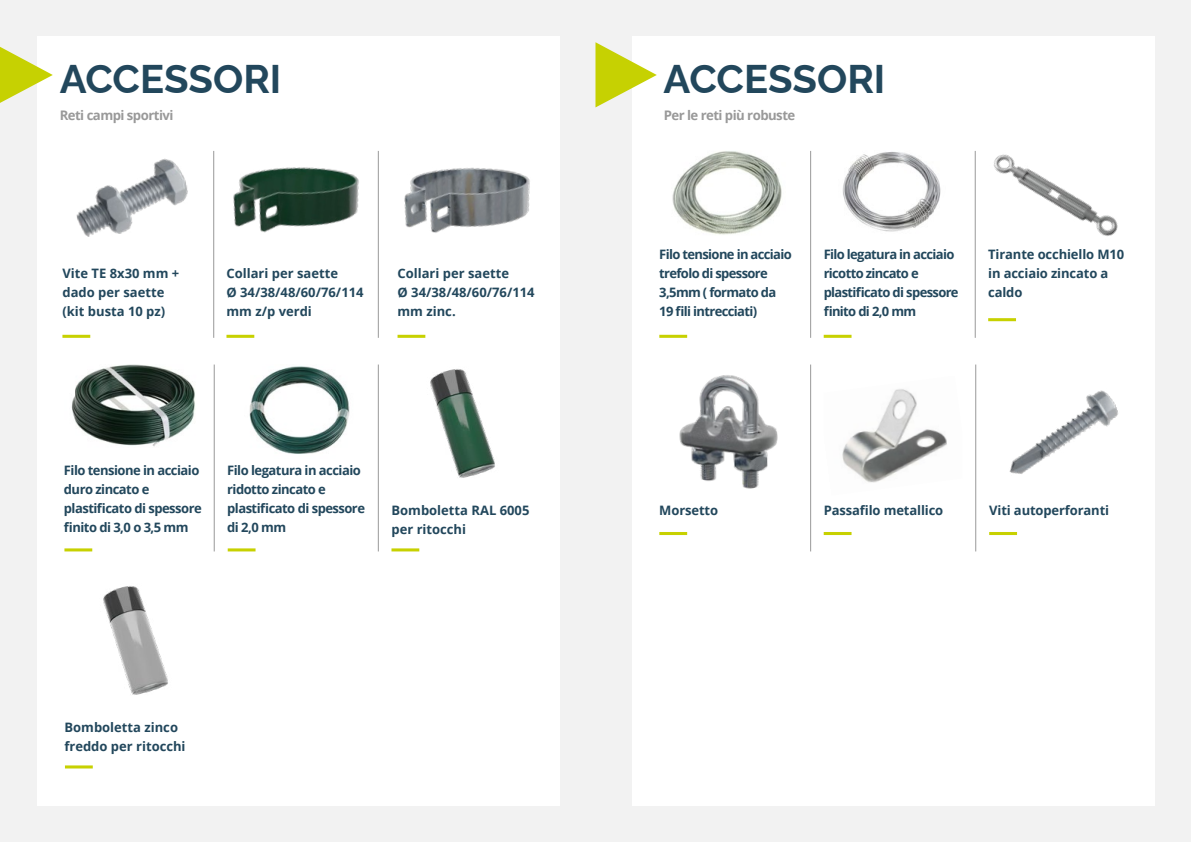
<style>
.page{position:relative;width:1191px;height:842px;background:#f2f2f2}
.page>*{position:absolute;margin:0;border:0;box-sizing:border-box;transform-origin:0 0}
.t1{font:700 40px "Raleway";color:#22475c}
.t2{font:700 13.2px "Open Sans";letter-spacing:-.04em;color:#999}
.t3{font:700 13px/19px "Open Sans";letter-spacing:-.04em;color:#22475c}
.t4{font:700 13px/19px "Open Sans";color:#22475c}
.t5{font:700 13px/19px "Open Sans";letter-spacing:-.01em;color:#22475c}
</style>
<div class="page">
<div style="left:36px;top:37px;width:523px;height:769px;background:#fff"></div>
<div style="left:631px;top:37px;width:523px;height:769px;background:#fff"></div>
<hr style="left:378px;top:151px;width:1px;height:187px;background:#999">
<hr style="left:975px;top:151px;width:1px;height:187px;background:#999">
<hr style="left:213px;top:151px;width:1px;height:187px;background:#999">
<hr style="left:810px;top:151px;width:1px;height:187px;background:#999">
<hr style="left:62px;top:335px;width:28px;height:3px;background:#c7d100">
<svg style="left:0;top:47px;width:53px;height:56px"></svg>
<svg style="left:595px;top:42px;width:62px;height:65px"></svg>
<img style="left:76px;top:158px;width:112px;height:79px">
<hr style="left:226px;top:335px;width:28px;height:3px;background:#c7d100">
<hr style="left:397px;top:335px;width:28px;height:3px;background:#c7d100">
<hr style="left:659px;top:335px;width:28px;height:3px;background:#c7d100">
<hr style="left:823px;top:335px;width:28px;height:3px;background:#c7d100">
<img style="left:233px;top:167px;width:126px;height:66px">
<img style="left:672px;top:151px;width:110px;height:84px">
<img style="left:842px;top:152px;width:99px;height:80px">
<hr style="left:378px;top:364px;width:1px;height:187px;background:#999">
<hr style="left:810px;top:364px;width:1px;height:187px;background:#999">
<hr style="left:975px;top:364px;width:1px;height:187px;background:#999">
<hr style="left:214px;top:364px;width:1px;height:187px;background:#999">
<hr style="left:988px;top:318px;width:28px;height:3px;background:#c7d100">
<hr style="left:659px;top:532px;width:28px;height:3px;background:#c7d100">
<hr style="left:823px;top:532px;width:28px;height:3px;background:#c7d100">
<hr style="left:989px;top:532px;width:28px;height:3px;background:#c7d100">
<img style="left:994px;top:154px;width:124px;height:82px">
<img style="left:679px;top:375px;width:99px;height:114px">
<img style="left:842px;top:389px;width:105px;height:94px">
<img style="left:1009px;top:390px;width:109px;height:84px">
<hr style="left:391px;top:548px;width:28px;height:3px;background:#c7d100">
<img style="left:430px;top:369px;width:65px;height:109px">
<hr style="left:65px;top:765px;width:28px;height:3px;background:#c7d100">
<img style="left:103px;top:586px;width:65px;height:109px">
<img style="left:404px;top:167px;width:126px;height:66px">
<hr style="left:64px;top:548px;width:28px;height:3px;background:#c7d100">
<img style="left:71px;top:364px;width:124px;height:83px">
<hr style="left:228px;top:548px;width:27px;height:3px;background:#c7d100">
<img style="left:249px;top:366px;width:101px;height:88px">
<h1 class="t1" style="left:60px;top:48px;width:223px">ACCESSORI</h1>
<h1 class="t1" style="left:663px;top:48px;width:223px">ACCESSORI</h1>
<p class="t2" style="left:60px;top:106px;width:115px">Reti campi sportivi</p>
<p class="t2" style="left:663px;top:106px;width:133px">Per le reti più robuste</p>
<p class="t4" style="left:62px;top:264px;width:118px">Vite TE 8x30 mm + dado per saette (kit busta 10 pz)</p>
<p class="t4" style="left:226px;top:264px;width:139px">Collari per saette<br>Ø 34/38/48/60/76/114 mm z/p verdi</p>
<p class="t4" style="left:397px;top:264px;width:139px">Collari per saette<br>Ø 34/38/48/60/76/114 mm zinc.</p>
<p class="t3" style="left:659px;top:244px;width:134px">Filo tensione in acciaio trefolo di spessore<br>3,5mm ( formato da<br>19 fili intrecciati)</p>
<p class="t3" style="left:823px;top:244px;width:136px">Filo legatura in acciaio ricotto zincato e plastificato di spessore finito di 2,0 mm</p>
<p class="t5" style="left:988px;top:244px;width:137px">Tirante occhiello M10 in acciaio zincato a caldo</p>
<p class="t3" style="left:64px;top:460px;width:139px">Filo tensione in acciaio duro zincato e plastificato di spessore finito di 3,0 o 3,5 mm</p>
<p class="t3" style="left:227px;top:460px;width:139px">Filo legatura in acciaio ridotto zincato e plastificato di spessore di 2,0 mm</p>
<p class="t4" style="left:391px;top:500px;width:139px">Bomboletta RAL 6005</p>
<p class="t5" style="left:659px;top:500px;width:60px">Morsetto</p>
<p class="t5" style="left:823px;top:500px;width:121px">Passafilo metallico</p>
<p class="t5" style="left:989px;top:500px;width:121px">Viti autoperforanti</p>
<p class="t4" style="left:391px;top:519px;width:76px">per ritocchi</p>
<p class="t4" style="left:64px;top:717px;width:123px">Bomboletta zinco freddo per ritocchi</p>
</div>
